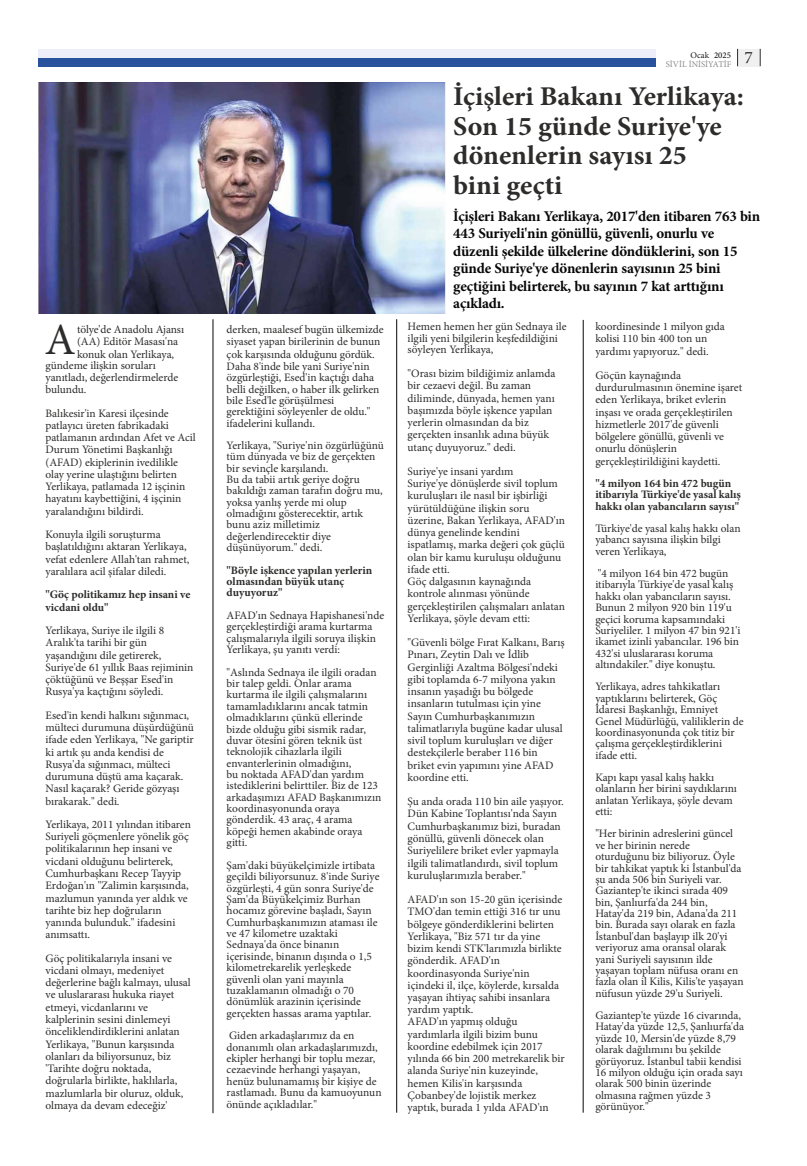
<style>
.page{position:relative;width:807px;height:1166px;background:#fff}
.page>*{position:absolute;margin:0;border:0;box-sizing:border-box;transform-origin:0 0}
.t1{font:44.62px "Minion Pro";color:#2d2c2b}
.t2{font:700 27.12px/29.5px "Minion Pro";color:#2d2c2b}
.t3{font:700 14.88px/17.5px "Minion Pro";letter-spacing:-.015em;color:#070707}
.t4{font:11.38px/12.2px "Minion Pro";letter-spacing:-.005em;color:#2d2c2b}
.t5{font:700 11.38px/11.4px "Minion Pro";letter-spacing:-.005em;color:#2d2c2b}
.t6{font:8.75px "Minion Pro";color:#8a8989}
.t7{font:8.75px "Minion Pro";color:#1d1d1b}
.s1{color:#000}
</style>
<div class="page">
<div style="left:737px;top:49px;width:22px;height:17px;background:#f0f0f1"></div>
<svg style="left:759px;top:49px;width:1px;height:17px"></svg>
<svg style="left:737px;top:49px;width:1px;height:17px"></svg>
<div style="left:38px;top:58px;width:617px;height:9px;background:#29529e"></div>
<div style="left:38px;top:49px;width:617px;height:9px;background:#edeef9"></div>
<hr style="left:212px;top:319px;width:1px;height:794px;background:#070707">
<svg style="left:582px;top:320px;width:1px;height:793px"></svg>
<hr style="left:396px;top:319px;width:1px;height:793px;background:#070707">
<img style="left:38px;top:82px;width:407px;height:231px">
<h1 class="t1" style="left:45px;top:310px;width:32px">A</h1>
<p class="t4" style="left:77px;top:323px;width:108px">tölye'de Anadolu Ajansı (AA) Editör Masası'na konuk olan Yerlikaya,</p>
<p class="t4" style="left:46px;top:359px;width:134px">gündeme ilişkin soruları yanıtladı, değerlendirmelerde bulundu.</p>
<p class="t4" style="left:46px;top:407px;width:152px">Balıkesir'in Karesi ilçesinde patlayıcı üreten fabrikadaki patlamanın ardından Afet ve Acil<br>Durum Yönetimi Başkanlığı (AFAD) ekiplerinin ivedilikle olay yerine ulaştığını belirten<br>Yerlikaya, patlamada 12 işçinin hayatını kaybettiğini, 4 işçinin yaralandığını bildirdi.</p>
<p class="t4" style="left:46px;top:528px;width:145px">Konuyla ilgili soruşturma başlatıldığını aktaran Yerlikaya, vefat edenlere Allah'tan rahmet, yaralılara acil şifalar diledi.</p>
<p class="t5" style="left:46px;top:588px;width:146px;line-height:12.2px">"Göç politikamız hep insani ve vicdani oldu"</p>
<p class="t4" style="left:46px;top:624px;width:149px">Yerlikaya, Suriye ile ilgili 8<br>Aralık'ta tarihi bir gün yaşandığını dile getirerek,<br>Suriye'de 61 yıllık Baas rejiminin çöktüğünü ve Beşşar Esed'in<br>Rusya'ya kaçtığını söyledi.</p>
<p class="t4" style="left:46px;top:709px;width:150px">Esed'in kendi halkını sığınmacı, mülteci durumuna düşürdüğünü ifade eden Yerlikaya, "Ne gariptir ki artık şu anda kendisi de<br>Rusya'da sığınmacı, mülteci durumuna düştü ama kaçarak.<br>Nasıl kaçarak? Geride gözyaşı bırakarak." dedi.</p>
<p class="t4" style="left:46px;top:818px;width:147px">Yerlikaya, 2011 yılından itibaren<br>Suriyeli göçmenlere yönelik göç politikalarının hep insani ve vicdani olduğunu belirterek,<br>Cumhurbaşkanı Recep Tayyip<br>Erdoğan'ın "Zalimin karşısında, mazlumun yanında yer aldık ve tarihte biz hep doğruların yanında bulunduk." ifadesini anımsattı.</p>
<p class="t4" style="left:46px;top:952px;width:147px">Göç politikalarıyla insani ve vicdani olmayı, medeniyet değerlerine bağlı kalmayı, ulusal ve uluslararası hukuka riayet etmeyi, vicdanlarını ve kalplerinin sesini dinlemeyi önceliklendirdiklerini anlatan<br>Yerlikaya, "Bunun karşısında olanları da biliyorsunuz, biz 'Tarihte doğru noktada, doğrularla birlikte, haklılarla, mazlumlarla bir oluruz, olduk, olmaya da devam edeceğiz'</p>
<p class="t4" style="left:226px;top:324px;width:158px;line-height:11.7px">derken, maalesef bugün ülkemizde siyaset yapan birilerinin de bunun çok karşısında olduğunu gördük.<br>Daha 8'inde bile yani Suriye'nin özgürleştiği, Esed'in kaçtığı daha belli değilken, o haber ilk gelirken bile Esed'le görüşülmesi gerektiğini söyleyenler de oldu." ifadelerini kullandı.</p>
<p class="t4" style="left:226px;top:439px;width:158px;line-height:11.4px">Yerlikaya, "Suriye'nin özgürlüğünü tüm dünyada ve biz de gerçekten bir sevinçle karşılandı.<br>Bu da tabii artık geriye doğru bakıldığı zaman tarafın doğru mu, yoksa yanlış yerde mi olup olmadığını gösterecektir, artık bunu aziz milletimiz değerlendirecektir diye düşünüyorum." dedi.</p>
<p class="t5" style="left:226px;top:564px;width:147px">"Böyle işkence yapılan yerlerin olmasından büyük utanç duyuyoruz"</p>
<p class="t4" style="left:226px;top:610px;width:159px;line-height:11.4px">AFAD'ın Sednaya Hapishanesi'nde gerçekleştirdiği arama kurtarma çalışmalarıyla ilgili soruya ilişkin Yerlikaya, şu yanıtı verdi:</p>
<p class="t4" style="left:226px;top:666px;width:156px;line-height:11.4px">"Aslında Sednaya ile ilgili oradan bir talep geldi. Onlar arama kurtarma ile ilgili çalışmalarını tamamladıklarını ancak tatmin olmadıklarını çünkü ellerinde bizde olduğu gibi sismik radar, duvar ötesini gören teknik üst teknolojik cihazlarla ilgili envanterlerinin olmadığını,<br>bu noktada AFAD'dan yardım istediklerini belirttiler. Biz de 123 arkadaşımızı AFAD Başkanımızın koordinasyonunda oraya gönderdik. 43 araç, 4 arama köpeği hemen akabinde oraya gitti.</p>
<p class="t4" style="left:226px;top:859px;width:154px;line-height:11.4px">Şam'daki büyükelçimizle irtibata geçildi biliyorsunuz. 8'inde Suriye özgürleşti, 4 gün sonra Suriye'de<br>Şam'da Büyükelçimiz Burhan hocamız görevine başladı, Sayın<br>Cumhurbaşkanımızın ataması ile ve 47 kilometre uzaktaki<br>Sednaya'da önce binanın içerisinde, binanın dışında o 1,5 kilometrekarelik yerleşkede güvenli olan yani mayınla tuzaklamanın olmadığı o 70 dönümlük arazinin içerisinde gerçekten hassas arama yaptılar.</p>
<p class="t4" style="left:226px;top:1030px;width:156px;line-height:11.4px">Giden arkadaşlarımız da en donanımlı olan arkadaşlarımızdı, ekipler herhangi bir toplu mezar, cezaevinde herhangi yaşayan, henüz bulunamamış bir kişiye de rastlamadı. Bunu da kamuoyunun önünde açıkladılar."</p>
<p class="t7" style="left:690px;top:49px;width:42px">Ocak <span class="s1">2025</span></p>
<p class="t6" style="left:665px;top:58px;width:88px">SİVİL İNİSİYATİF <sup>7</sup></p>
<h2 class="t2" style="left:453px;top:81px;width:292px">İçişleri Bakanı Yerlikaya:<br>Son 15 günde Suriye'ye dönenlerin sayısı 25<br>bini geçti</h2>
<p class="t3" style="left:453px;top:207px;width:308px">İçişleri Bakanı Yerlikaya, 2017'den itibaren 763 bin 443 Suriyeli'nin gönüllü, güvenli, onurlu ve düzenli şekilde ülkelerine döndüklerini, son 15 günde Suriye'ye dönenlerin sayısının 25 bini geçtiğini belirterek, bu sayının 7 kat arttığını açıkladı.</p>
<p class="t4" style="left:407px;top:321px;width:160px;line-height:11.4px">Hemen hemen her gün Sednaya ile ilgili yeni bilgilerin keşfedildiğini söyleyen Yerlikaya,</p>
<p class="t4" style="left:407px;top:367px;width:149px">"Orası bizim bildiğimiz anlamda bir cezaevi değil. Bu zaman diliminde, dünyada, hemen yanı başımızda böyle işkence yapılan yerlerin olmasından da biz gerçekten insanlık adına büyük utanç duyuyoruz." dedi.</p>
<p class="t4" style="left:407px;top:465px;width:159px">Suriye'ye insani yardım<br>Suriye'ye dönüşlerde sivil toplum kuruluşları ile nasıl bir işbirliği yürütüldüğüne ilişkin soru üzerine, Bakan Yerlikaya, AFAD'ın dünya genelinde kendini ispatlamış, marka değeri çok güçlü olan bir kamu kuruluşu olduğunu ifade etti.<br>Göç dalgasının kaynağında kontrole alınması yönünde gerçekleştirilen çalışmaları anlatan<br>Yerlikaya, şöyle devam etti:</p>
<p class="t4" style="left:407px;top:636px;width:158px">"Güvenli bölge Fırat Kalkanı, Barış<br>Pınarı, Zeytin Dalı ve İdlib<br>Gerginliği Azaltma Bölgesi'ndeki gibi toplamda 6-7 milyona yakın insanın yaşadığı bu bölgede insanların tutulması için yine<br>Sayın Cumhurbaşkanımızın talimatlarıyla bugüne kadar ulusal sivil toplum kuruluşları ve diğer destekçilerle beraber 116 bin briket evin yapımını yine AFAD koordine etti.</p>
<p class="t4" style="left:407px;top:795px;width:158px">Şu anda orada 110 bin aile yaşıyor.<br>Dün Kabine Toplantısı'nda Sayın Cumhurbaşkanımız bizi, buradan gönüllü, güvenli dönecek olan Suriyelilere briket evler yapmayla ilgili talimatlandırdı, sivil toplum kuruluşlarımızla beraber."</p>
<p class="t4" style="left:407px;top:893px;width:159px">AFAD'ın son 15-20 gün içerisinde<br>TMO'dan temin ettiği 316 tır unu bölgeye gönderdiklerini belirten<br>Yerlikaya, "Biz 571 tır da yine bizim kendi STK'larımızla birlikte gönderdik. AFAD'ın koordinasyonda Suriye'nin içindeki il, ilçe, köylerde, kırsalda yaşayan ihtiyaç sahibi insanlara yardım yaptık.<br>AFAD'ın yapmış olduğu yardımlarla ilgili bizim bunu koordine edebilmek için 2017 yılında 66 bin 200 metrekarelik bir alanda Suriye'nin kuzeyinde, hemen Kilis'in karşısında<br>Çobanbey'de lojistik merkez yaptık, burada 1 yılda AFAD'ın</p>
<p class="t4" style="left:595px;top:320px;width:131px">koordinesinde 1 milyon gıda kolisi 110 bin 400 ton un yardımı yapıyoruz." dedi.</p>
<p class="t4" style="left:595px;top:369px;width:148px">Göçün kaynağında durdurulmasının önemine işaret eden Yerlikaya, briket evlerin inşası ve orada gerçekleştirilen hizmetlerle 2017'de güvenli bölgelere gönüllü, güvenli ve onurlu dönüşlerin gerçekleştirildiğini kaydetti.</p>
<p class="t5" style="left:595px;top:477px;width:147px">"4 milyon 164 bin 472 bugün itibarıyla Türkiye'de yasal kalış hakkı olan yabancıların sayısı"</p>
<p class="t4" style="left:595px;top:523px;width:147px;line-height:11.4px">Türkiye'de yasal kalış hakkı olan yabancı sayısına ilişkin bilgi veren Yerlikaya,</p>
<p class="t4" style="left:595px;top:568px;width:146px;line-height:11.4px">"4 milyon 164 bin 472 bugün itibarıyla Türkiye'de yasal kalış hakkı olan yabancıların sayısı.<br>Bunun 2 milyon 920 bin 119'u geçici koruma kapsamındaki<br>Suriyeliler. 1 milyon 47 bin 921'i ikamet izinli yabancılar. 196 bin<br>432'si uluslararası koruma altındakiler." diye konuştu.</p>
<p class="t4" style="left:595px;top:681px;width:150px;line-height:11.4px">Yerlikaya, adres tahkikatları yaptıklarını belirterek, Göç<br>İdaresi Başkanlığı, Emniyet<br>Genel Müdürlüğü, valiliklerin de koordinasyonunda çok titiz bir çalışma gerçekleştirdiklerini ifade etti.</p>
<p class="t4" style="left:595px;top:772px;width:143px;line-height:11.4px">Kapı kapı yasal kalış hakkı olanların her birini saydıklarını anlatan Yerlikaya, şöyle devam etti:</p>
<p class="t4" style="left:595px;top:828px;width:150px;line-height:11.4px">"Her birinin adreslerini güncel ve her birinin nerede oturduğunu biz biliyoruz. Öyle bir tahkikat yaptık ki İstanbul'da şu anda 506 bin Suriyeli var.<br>Gaziantep'te ikinci sırada 409 bin, Şanlıurfa'da 244 bin,<br>Hatay'da 219 bin, Adana'da 211 bin. Burada sayı olarak en fazla<br>İstanbul'dan başlayıp ilk 20'yi veriyoruz ama oransal olarak yani Suriyeli sayısının ilde yaşayan toplam nüfusa oranı en fazla olan il Kilis, Kilis'te yaşayan nüfusun yüzde 29'u Suriyeli.</p>
<p class="t4" style="left:595px;top:1010px;width:150px;line-height:11.4px">Gaziantep'te yüzde 16 civarında,<br>Hatay'da yüzde 12,5, Şanlıurfa'da yüzde 10, Mersin'de yüzde 8,79 olarak dağılımını bu şekilde görüyoruz. İstanbul tabii kendisi<br>16 milyon olduğu için orada sayı olarak 500 binin üzerinde olmasına rağmen yüzde 3 görünüyor."</p>
</div>
